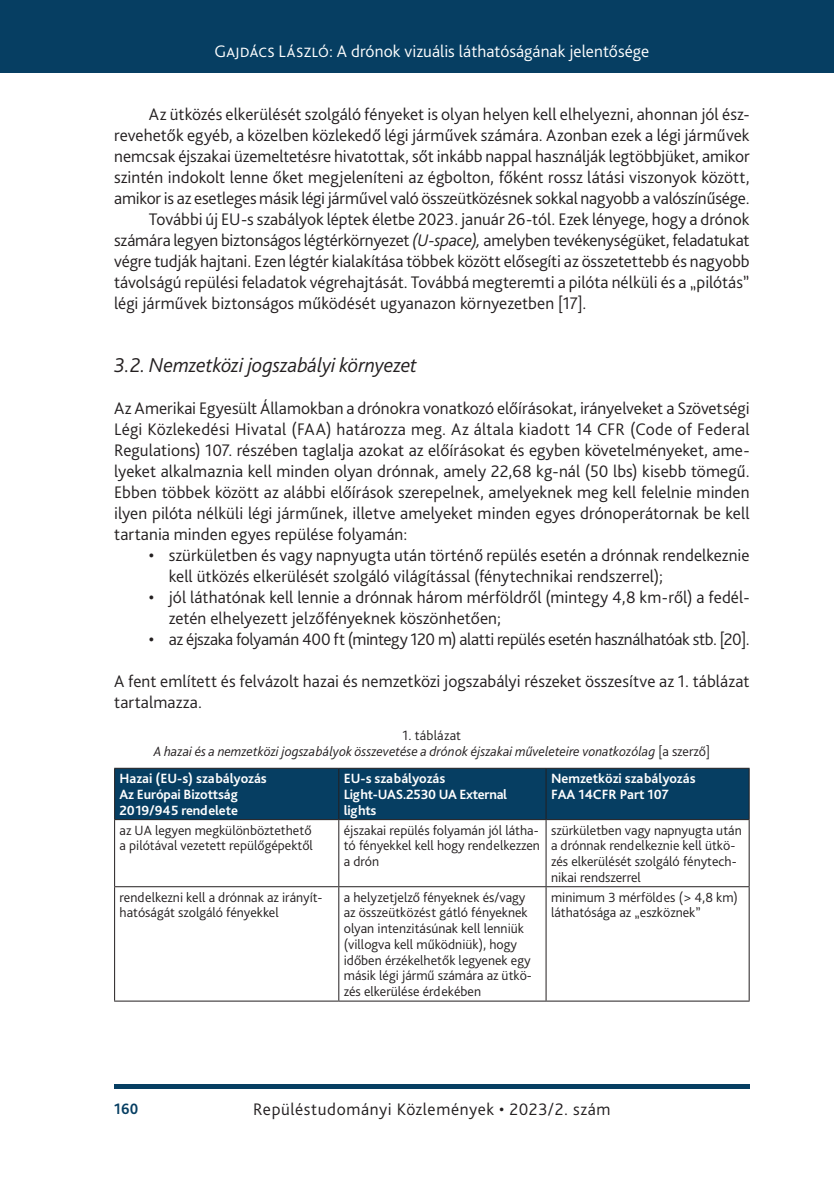
<style>
.page{position:relative;width:834px;height:1181px;background:#fff}
.page>*{position:absolute;margin:0;border:0;box-sizing:border-box;transform-origin:0 0}
._1_1_1__Head_italic{font:italic 300 21px "Bliss Pro";letter-spacing:-.005em;color:#231f20}
._1__Body{font:300 17.5px/21px "Bliss Pro";color:#231f20;text-align:justify}
._2__Body_1st_paragraph{font:300 17.5px/21px "Bliss Pro";letter-spacing:.005em;color:#231f20}
._2__Body_1st_paragraph___1_sor_elötte{font:300 17.5px/21px "Bliss Pro";color:#231f20}
._2__Body_1st_paragraph-2{font:300 17.5px "Bliss Pro";letter-spacing:-.02em;color:#231f20}
.t1{font:300 17.5px "Bliss Pro";letter-spacing:.005em;color:#fff}
._2__Body_1st_paragraph-3{font:300 17.5px "Bliss Pro";letter-spacing:.03em;color:#231f20}
.t2{font:700 15.75px "Bliss Pro";color:#063e62;scale:.95 1}
.táblázat{font:300 14px/15.8px "Bliss Pro";color:#231f20}
.táblázat-2{font:700 14px/15.8px "Bliss Pro";letter-spacing:-.01em;color:#fff}
.Táblázat_képfőléírás{font:italic 300 14px "Bliss Pro";color:#231f20}
.táblázat_cím{font:300 14px "Bliss Pro";color:#231f20}
.s1{font-style:italic}
.s2{font-weight:400}
.s3{font-style:normal}
</style>
<div class="page">
<div style="left:0;top:0;width:833px;height:73px;background:#063e62"></div>
<hr style="left:833px;top:0;width:1px;height:73px;background:#063e62">
<div style="left:114px;top:1084px;width:635px;height:5px;background:#063e62"></div>
<div style="left:115px;top:769px;width:633px;height:50px;background:#063e62"></div>
<hr style="left:114px;top:768px;width:225px;height:1px;background:#231f20">
<hr style="left:114px;top:768px;width:1px;height:51px;background:#231f20">
<hr style="left:339px;top:768px;width:207px;height:1px;background:#231f20">
<hr style="left:338px;top:768px;width:1px;height:51px;background:#231f20">
<hr style="left:546px;top:768px;width:203px;height:1px;background:#231f20">
<hr style="left:545px;top:768px;width:1px;height:51px;background:#231f20">
<hr style="left:748px;top:768px;width:1px;height:51px;background:#231f20">
<hr style="left:114px;top:819px;width:225px;height:1px;background:#231f20">
<hr style="left:114px;top:820px;width:1px;height:66px;background:#231f20">
<hr style="left:339px;top:819px;width:207px;height:1px;background:#231f20">
<hr style="left:338px;top:820px;width:1px;height:66px;background:#231f20">
<hr style="left:546px;top:819px;width:203px;height:1px;background:#231f20">
<hr style="left:545px;top:820px;width:1px;height:66px;background:#231f20">
<hr style="left:748px;top:820px;width:1px;height:66px;background:#231f20">
<hr style="left:114px;top:886px;width:225px;height:1px;background:#231f20">
<hr style="left:114px;top:887px;width:1px;height:113px;background:#231f20">
<hr style="left:339px;top:886px;width:207px;height:1px;background:#231f20">
<hr style="left:338px;top:887px;width:1px;height:113px;background:#231f20">
<hr style="left:546px;top:886px;width:203px;height:1px;background:#231f20">
<hr style="left:545px;top:887px;width:1px;height:113px;background:#231f20">
<hr style="left:748px;top:887px;width:1px;height:113px;background:#231f20">
<hr style="left:114px;top:1000px;width:225px;height:1px;background:#231f20">
<hr style="left:339px;top:1000px;width:207px;height:1px;background:#231f20">
<hr style="left:546px;top:1000px;width:203px;height:1px;background:#231f20">
<p class="t1" style="left:214px;top:41px;width:436px">Gajdács László: A drónok vizuális láthatóságának jelentősége</p>
<p class="_1__Body" style="left:114px;top:103px;width:637px;text-indent:35px">Az ütközés elkerülését szolgáló fényeket is olyan helyen kell elhelyezni, ahonnan jól ész&shy;revehetők egyéb, a közelben közlekedő légi járművek számára. Azonban ezek a légi járművek nemcsak éjszakai üzemeltetésre hivatottak, sőt inkább nappal használják legtöbbjüket, amikor szintén indokolt lenne őket megjeleníteni az égbolton, főként rossz látási viszonyok között, amikor is az esetleges másik légi járművel való összeütközésnek sokkal nagyobb a valószínűsége.</p>
<p class="_1__Body" style="left:114px;top:208px;width:637px;text-indent:35px">További új EU-s szabályok léptek életbe 2023. január 26-tól. Ezek lényege, hogy a drónok számára legyen biztonságos légtérkörnyezet <span class="s1">(U-space),</span> amelyben tevékenységüket, feladatukat végre tudják hajtani. Ezen légtér kialakítása többek között elősegíti az összetettebb és nagyobb távolságú repülési feladatok végrehajtását. Továbbá megteremti a pilóta nélküli és a „pilótás” légi járművek biztonságos működését ugyanazon környezetben [17].</p>
<p class="_1_1_1__Head_italic" style="left:114px;top:352px;width:304px">3.2. Nemzetközi jogszabályi környezet</p>
<p class="_2__Body_1st_paragraph" style="left:114px;top:397px;width:637px;text-align:justify">Az Amerikai Egyesült Államokban a drónokra vonatkozó előírásokat, irányelveket a Szövetségi Légi Közlekedési Hivatal (FAA) határozza meg. Az általa kiadott 14 CFR (Code of Federal Regulations) 107. részében taglalja azokat az előírásokat és egyben követelményeket, ame&shy;lyeket alkalmaznia kell minden olyan drónnak, amely 22,68 kg-nál (50 lbs) kisebb tömegű.<br>Ebben többek között az alábbi előírások szerepelnek, amelyeknek meg kell felelnie minden ilyen pilóta nélküli légi járműnek, illetve amelyeket minden egyes drónoperátornak be kell tartania minden egyes repülése folyamán:</p>
<p class="_2__Body_1st_paragraph" style="left:169px;top:544px;width:582px;text-indent:-20px"><span class="s2">•</span> szürkületben és vagy napnyugta után történő repülés esetén a drónnak rendelkeznie kell ütközés elkerülését szolgáló világítással (fénytechnikai rendszerrel);</p>
<p class="_2__Body_1st_paragraph" style="left:169px;top:586px;width:582px;text-indent:-20px"><span class="s2">•</span> jól láthatónak kell lennie a drónnak három mérföldről (mintegy 4,8 km-ről) a fedél&shy;zetén elhelyezett jelzőfényeknek köszönhetően;</p>
<p class="_2__Body_1st_paragraph-2" style="left:149px;top:629px;width:602px"><span class="s2">•</span> az éjszaka folyamán 400 ft (mintegy 120 m) alatti repülés esetén használhatóak stb. [20].</p>
<p class="_2__Body_1st_paragraph___1_sor_elötte" style="left:114px;top:670px;width:636px">A fent említett és felvázolt hazai és nemzetközi jogszabályi részeket összesítve az -1. táblázat tartalmazza.</p>
<p class="táblázat_cím" style="left:402px;top:727px;width:60px">1. táblázat</p>
<p class="Táblázat_képfőléírás" style="left:154px;top:742px;width:557px">A hazai és a nemzetközi jogszabályok összevetése a drónok éjszakai műveleteire vonatkozólag <span class="s3">[a szerző]</span></p>
<p class="táblázat-2" style="left:119px;top:770px;width:149px">Hazai (EU-s) szabályozás</p>
<p class="táblázat-2" style="left:119px;top:786px;width:120px">Az Európai Bizottság<br>2019/945 -rendelete</p>
<p class="táblázat-2" style="left:344px;top:770px;width:103px">EU-s szabályozás</p>
<p class="táblázat-2" style="left:344px;top:786px;width:165px">Light-UAS.2530 UA External lights</p>
<p class="táblázat-2" style="left:551px;top:770px;width:146px">Nemzetközi szabályozás</p>
<p class="táblázat-2" style="left:551px;top:786px;width:119px">FAA 14CFR Part 107</p>
<p class="táblázat" style="left:119px;top:821px;width:195px">az UA legyen megkülönböztethető a pilótával vezetett repülőgépektől</p>
<p class="táblázat" style="left:344px;top:821px;width:198px;text-align:justify">éjszakai repülés folyamán jól látha&shy;tó fényekkel kell hogy rendelkezzen a drón</p>
<p class="táblázat" style="left:551px;top:821px;width:192px">szürkületben vagy napnyugta után a drónnak rendelkeznie kell ütkö&shy;zés elkerülését szolgáló fénytech&shy;nikai rendszerrel</p>
<p class="táblázat" style="left:119px;top:888px;width:204px">rendelkezni kell a drónnak az irányít&shy;hatóságát szolgáló fényekkel</p>
<p class="táblázat" style="left:344px;top:888px;width:190px">a helyzetjelző fényeknek és/vagy az összeütközést gátló fényeknek olyan intenzitásúnak kell lenniük (villogva kell működniük), hogy időben érzékelhetők legyenek egy másik légi jármű számára az ütkö&shy;zés elkerülése érdekében</p>
<p class="táblázat" style="left:551px;top:888px;width:188px">minimum 3 mérföldes (&gt; 4,8 km) láthatósága az „eszköznek”</p>
<p class="t2" style="left:114px;top:1099px;width:27px">160</p>
<p class="_2__Body_1st_paragraph-3" style="left:253px;top:1098px;width:359px">Repüléstudományi Közlemények • 2023/2. szám</p>
</div>
